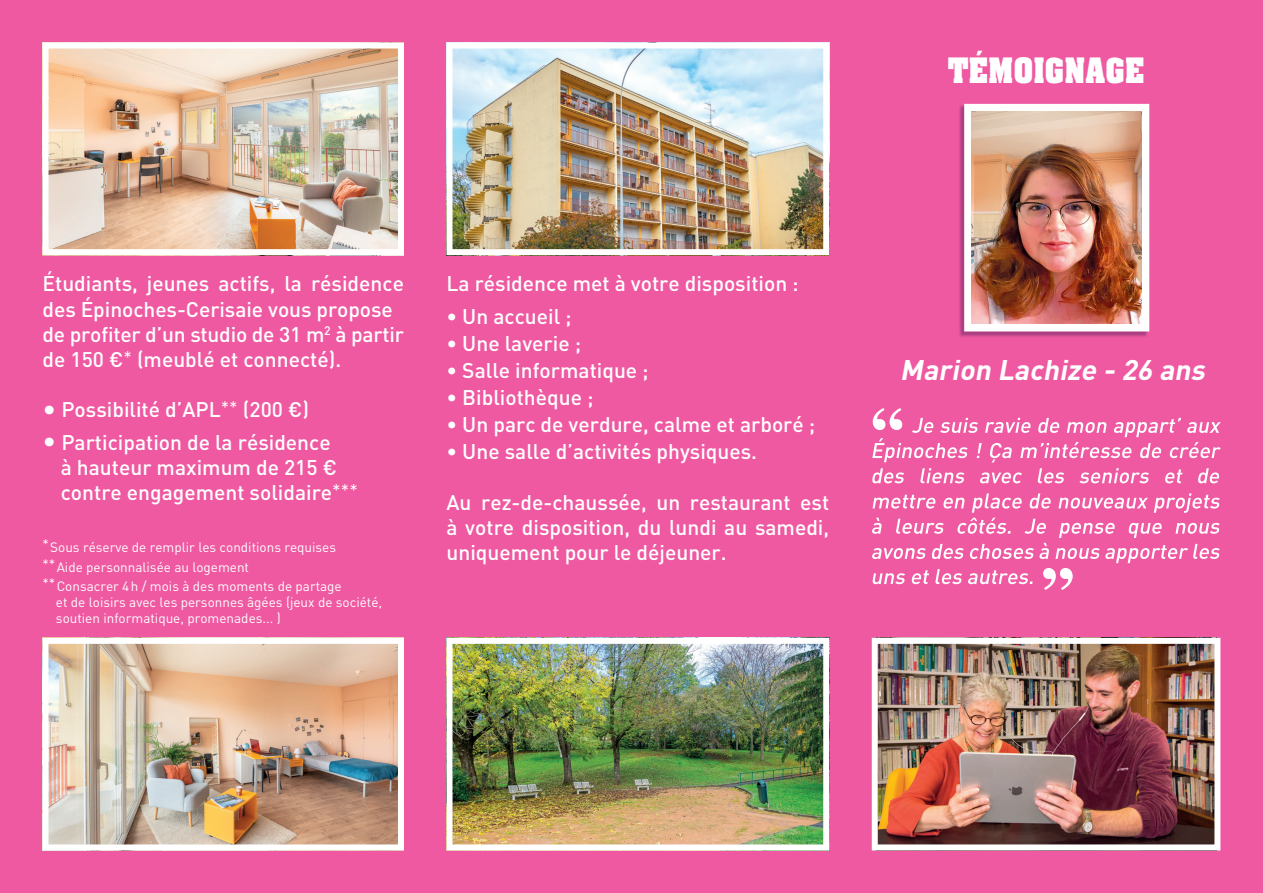
<style>
.page{position:relative;width:1263px;height:893px;background:#fff}
.page>*{position:absolute;margin:0;border:0;box-sizing:border-box;transform-origin:0 0}
.t1{font:700 66px "Century Schoolbook";color:#fff}
.t2{font:700 29.7px "Aachen";letter-spacing:.025em;color:#fff;scale:.91 1}
.t3{font:italic 700 28.05px "DINOT";color:#fff}
.t4{font:500 21px/25.2px "DINOT";color:#fff}
.t5{font:13.5px/19.2px "DINOT";color:#fff}
.s1{font-weight:400;font-size:18px}
.s2{font-size:27px}
</style>
<div class="page">
<div style="left:0;top:0;width:425px;height:893px;background:#ef59a1"></div>
<div style="left:850px;top:0;width:413px;height:893px;background:#ef59a1"></div>
<div style="left:425px;top:0;width:425px;height:893px;background:#ef59a1"></div>
<svg style="left:872px;top:418px;width:349px;height:44px"></svg>
<svg style="left:872px;top:468px;width:32px;height:15px"></svg>
<svg style="left:920px;top:468px;width:44px;height:15px"></svg>
<svg style="left:980px;top:472px;width:42px;height:11px"></svg>
<svg style="left:1037px;top:468px;width:27px;height:15px"></svg>
<svg style="left:1079px;top:468px;width:70px;height:15px"></svg>
<svg style="left:1165px;top:470px;width:17px;height:13px"></svg>
<svg style="left:1198px;top:468px;width:21px;height:15px"></svg>
<svg style="left:1058px;top:498px;width:90px;height:11px"></svg>
<svg style="left:1154px;top:493px;width:66px;height:20px"></svg>
<svg style="left:872px;top:493px;width:179px;height:41px"></svg>
<svg style="left:1059px;top:523px;width:56px;height:15px"></svg>
<svg style="left:1128px;top:523px;width:34px;height:15px"></svg>
<svg style="left:1175px;top:523px;width:45px;height:11px"></svg>
<svg style="left:872px;top:548px;width:54px;height:11px"></svg>
<svg style="left:932px;top:543px;width:117px;height:16px"></svg>
<svg style="left:1055px;top:544px;width:165px;height:19px"></svg>
<svg style="left:872px;top:573px;width:33px;height:11px"></svg>
<svg style="left:911px;top:570px;width:18px;height:14px"></svg>
<svg style="left:935px;top:569px;width:27px;height:15px"></svg>
<svg style="left:968px;top:570px;width:65px;height:14px"></svg>
<img style="left:43px;top:43px;width:361px;height:212px">
<img style="left:872px;top:638px;width:348px;height:212px">
<img style="left:43px;top:638px;width:361px;height:212px">
<img style="left:446px;top:638px;width:383px;height:212px">
<img style="left:959px;top:104px;width:191px;height:233px">
<div style="left:964px;top:104px;width:185px;height:227px;border:15px solid #fff"></div>
<img style="left:972px;top:111px;width:170px;height:213px">
<img style="left:446px;top:43px;width:383px;height:212px">
<h2 class="t2" style="left:948px;top:48px;width:216px">TÉMOIGNAGE</h2>
<p class="t4" style="left:43px;top:270px;width:363px">Étudiants, jeunes actifs, la résidence des Épinoches-Cerisaie vous propose de profiter d’un studio de 31 m<sup>2</sup> à partir de 150 €<span class="s1">*</span> (meublé et connecté).</p>
<p class="t4" style="left:43px;top:396px;width:268px"><span class="s2">•</span> Possibilité d’APL<span class="s1">**</span> (200 €)</p>
<p class="t4" style="left:61px;top:429px;width:299px;text-indent:-18px"><span class="s2">•</span> Participation de la résidence<br>à hauteur maximum de 215 € contre engagement solidaire<span class="s1">***</span></p>
<p class="t5" style="left:43px;top:537px;width:301px">*Sous réserve de remplir les conditions requises **Aide personnalisée au logement<br>**Consacrer 4 h / mois à des moments de partage</p>
<p class="t5" style="left:56px;top:593px;width:328px;line-height:16.2px">et de loisirs avec les personnes âgées (jeux de société, soutien informatique, promenades... )</p>
<p class="t4" style="left:446px;top:270px;width:354px">La résidence met à votre disposition :</p>
<p class="t4" style="left:446px;top:303px;width:127px">• Un accueil ;</p>
<p class="t4" style="left:446px;top:330px;width:136px">• Une laverie ;</p>
<p class="t4" style="left:446px;top:357px;width:204px">• Salle informatique ;</p>
<p class="t4" style="left:446px;top:384px;width:148px">• Bibliothèque ;</p>
<p class="t4" style="left:446px;top:411px;width:370px">• Un parc de verdure, calme et arboré ;</p>
<p class="t4" style="left:446px;top:438px;width:312px">• Une salle d’activités physiques.</p>
<p class="t4" style="left:446px;top:489px;width:384px;text-align:justify">Au rez-de-chaussée, un restaurant est à votre disposition, du lundi au samedi, uniquement pour le déjeuner.</p>
<h3 class="t3" style="left:900px;top:351px;width:313px">Marion Lachize - 26 ans</h3>
<h1 class="t1" style="left:872px;top:381px;width:33px">“</h1>
<h1 class="t1" style="left:1042px;top:542px;width:33px">”</h1>
</div>
